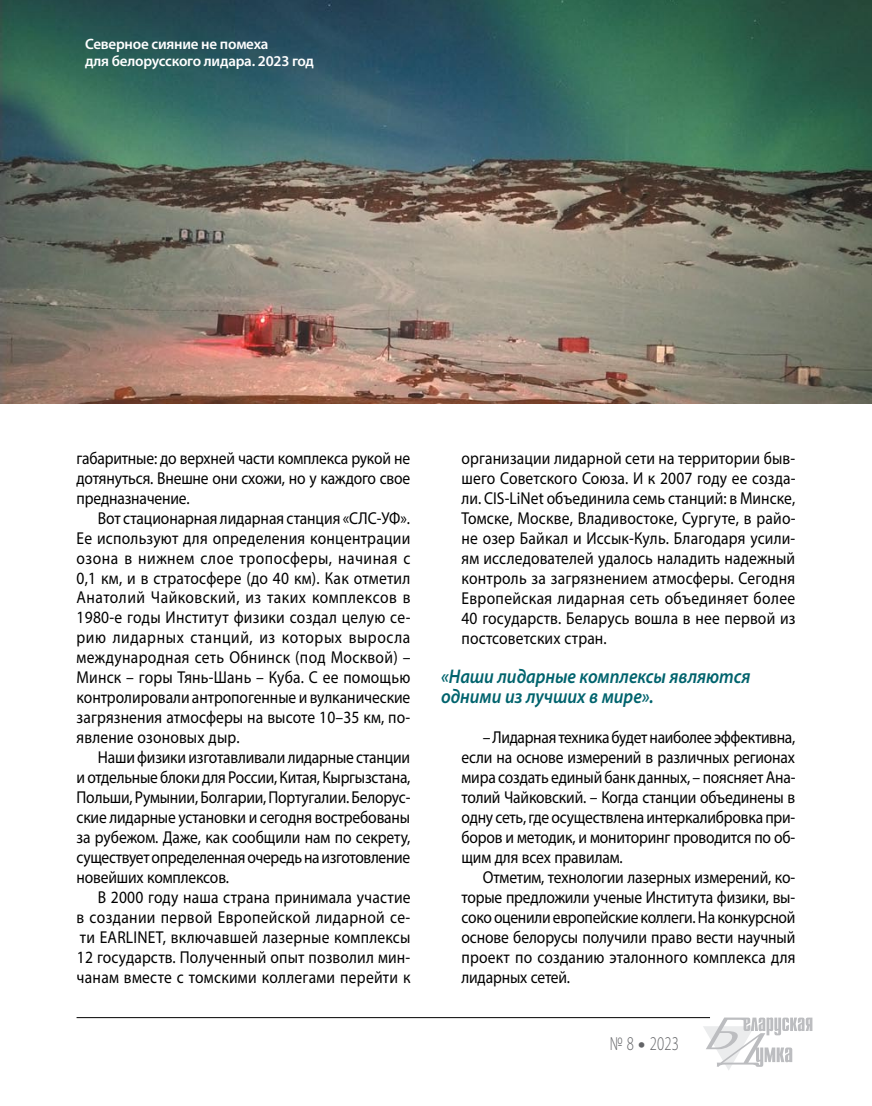
<style>
.page{position:relative;width:872px;height:1106px;background:#fff}
.page>*{position:absolute;margin:0;border:0;box-sizing:border-box;transform-origin:0 0}
.t1{font:italic 600 19.8px/20px "Myriad Pro";letter-spacing:-.005em;color:#00636d;scale:.9 1}
.t2{font:300 19.5px "Myriad Pro";color:#636467;scale:.75 1}
.t3{font:17.25px/20px "Myriad Pro";color:#000;text-align:justify;scale:.9 1}
.t4{font:600 15px/16.5px "Myriad Pro";letter-spacing:-.015em;color:#fff}
.s1{font-weight:900}
</style>
<div class="page">
<hr style="left:77px;top:1017px;width:633px;height:1px;background:#000">
<svg style="left:703px;top:1017px;width:109px;height:53px"></svg>
<img style="left:0;top:0;width:872px;height:404px">
<p class="t4" style="left:85px;top:36px;width:230px">Северное сияние не помеха<br>для белорусского лидара. 2023 год</p>
<p class="t3" style="left:77px;top:447px;width:372px">габаритные: до верхней части комплекса рукой не дотянуться. Внешне они схожи, но у каждого свое предназначение.</p>
<p class="t3" style="left:77px;top:507px;width:372px;text-indent:21px">Вот стационарная лидарная станция «СЛС-УФ».<br>Ее используют для определения концентрации озона в нижнем слое тропосферы, начиная с 0,1 км, и в стратосфере (до 40 км). Как отметил Анатолий Чайковский, из таких комплексов в 1980-е годы Институт физики создал целую се&shy;рию лидарных станций, из которых выросла международная сеть Обнинск (под Москвой) – Минск – горы Тянь-Шань – Куба. С ее помощью контролировали антропогенные и вулканические загрязнения атмосферы на высоте 10–35 км, по&shy;явление озоновых дыр.</p>
<p class="t3" style="left:77px;top:747px;width:372px;text-indent:21px">Наши физики изготавливали лидарные станции и отдельные блоки для России, Китая, Кыргызстана, Польши, Румынии, Болгарии, Португалии. Белорус&shy;ские лидарные установки и сегодня востребованы за рубежом. Даже, как сообщили нам по секрету, существует определенная очередь на изготовление новейших комплексов.</p>
<p class="t3" style="left:77px;top:887px;width:372px;text-indent:21px">В 2000 году наша страна принимала участие в создании первой Европейской лидарной се&shy;ти EARLINET, включавшей лазерные комплексы 12 государств. Полученный опыт позволил мин&shy;чанам вместе с томскими коллегами перейти к</p>
<p class="t3" style="left:461px;top:448px;width:372px">организации лидарной сети на территории быв&shy;шего Советского Союза. И к 2007 году ее созда&shy;ли. CIS-LiNet объединила семь станций: в Минске, Томске, Москве, Владивостоке, Сургуте, в райо&shy;не озер Байкал и Иссык-Куль. Благодаря усили&shy;ям исследователей удалось наладить надежный контроль за загрязнением атмосферы. Сегодня Европейская лидарная сеть объединяет более 40 государств. Беларусь вошла в нее первой из постсоветских стран.</p>
<p class="t1" style="left:441px;top:666px;width:345px">«Наши лидарные комплексы являются одними из лучших в мире».</p>
<p class="t3" style="left:461px;top:727px;width:372px;text-indent:21px">– Лидарная техника будет наиболее эффективна, если на основе измерений в различных регионах мира создать единый банк данных, – поясняет Ана&shy;толий Чайковский. – Когда станции объединены в одну сеть, где осуществлена интеркалибровка при&shy;боров и методик, и мониторинг проводится по об&shy;щим для всех правилам.</p>
<p class="t3" style="left:461px;top:867px;width:373px;text-indent:21px">Отметим, технологии лазерных измерений, ко&shy;торые предложили ученые Института физики, вы&shy;соко оценили европейские коллеги. На конкурсной основе белорусы получили право вести научный проект по созданию эталонного комплекса для лидарных сетей.</p>
<p class="t2" style="left:609px;top:1032px;width:94px">№ 8 <span class="s1">•</span> 2023</p>
</div>
